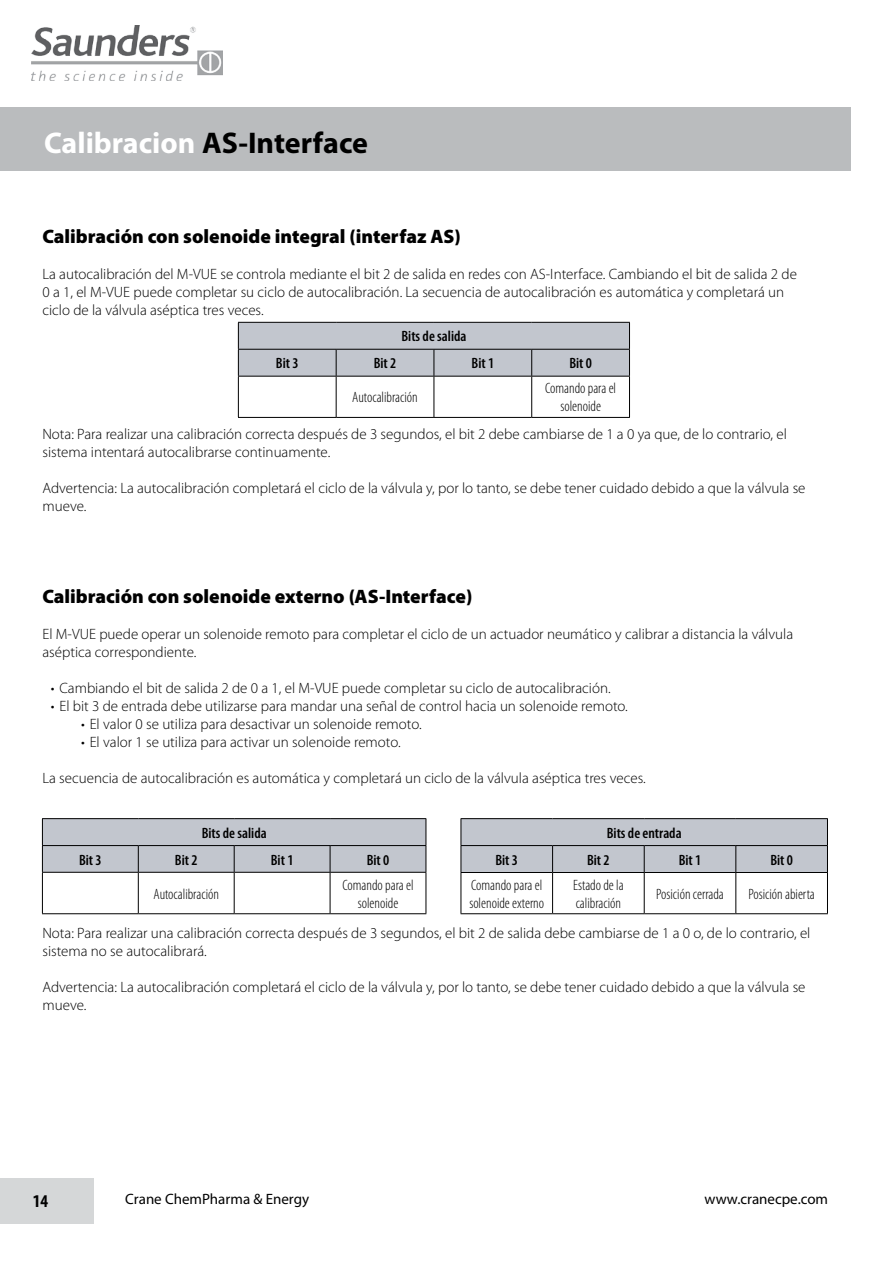
<style>
.page{position:relative;width:893px;height:1263px;background:#fff}
.page>*{position:absolute;margin:0;border:0;box-sizing:border-box;transform-origin:0 0}
.t1{font:700 30px "Myriad Pro";color:#000}
.t2{font:900 19.5px "Myriad Pro";color:#000}
.t3{font:700 condensed 18px "Myriad Pro";color:#000}
.t4{font:300 15px/18px "Myriad Pro";color:#000}
.t5{font:300 condensed 15px/18px "Myriad Pro";color:#000;text-align:center}
.t6{font:600 condensed 15px "Myriad Pro";color:#000}
.t7{font:15px "Myriad Pro";color:#000}
.s1{color:#fff}
</style>
<div class="page">
<img style="left:31px;top:26px;width:192px;height:54px">
<div style="left:0;top:107px;width:850px;height:64px;background:#babcbe"></div>
<div style="left:0;top:1178px;width:94px;height:45px;background:#d5d7d8"></div>
<svg style="left:238px;top:322px;width:392px;height:54px;background:#b8bcc4"></svg>
<hr style="left:238px;top:376px;width:98px;height:1px;background:#000">
<hr style="left:238px;top:376px;width:1px;height:41px;background:#000">
<hr style="left:336px;top:376px;width:98px;height:1px;background:#000">
<hr style="left:336px;top:376px;width:1px;height:41px;background:#000">
<hr style="left:434px;top:376px;width:98px;height:1px;background:#000">
<hr style="left:434px;top:376px;width:1px;height:41px;background:#000">
<hr style="left:532px;top:376px;width:98px;height:1px;background:#000">
<hr style="left:531px;top:376px;width:1px;height:41px;background:#000">
<hr style="left:629px;top:376px;width:1px;height:41px;background:#000">
<hr style="left:238px;top:417px;width:98px;height:1px;background:#000">
<hr style="left:336px;top:417px;width:98px;height:1px;background:#000">
<hr style="left:434px;top:417px;width:98px;height:1px;background:#000">
<hr style="left:532px;top:417px;width:98px;height:1px;background:#000">
<hr style="left:42px;top:818px;width:96px;height:1px;background:#000">
<hr style="left:138px;top:818px;width:96px;height:1px;background:#000">
<hr style="left:234px;top:818px;width:96px;height:1px;background:#000">
<hr style="left:330px;top:818px;width:96px;height:1px;background:#000">
<svg style="left:42px;top:819px;width:385px;height:53px;background:#babec5"></svg>
<hr style="left:42px;top:872px;width:96px;height:1px;background:#000">
<hr style="left:42px;top:873px;width:1px;height:40px;background:#000">
<hr style="left:138px;top:872px;width:96px;height:1px;background:#000">
<hr style="left:138px;top:873px;width:1px;height:40px;background:#000">
<hr style="left:234px;top:872px;width:96px;height:1px;background:#000">
<hr style="left:234px;top:873px;width:1px;height:40px;background:#000">
<hr style="left:330px;top:872px;width:96px;height:1px;background:#000">
<hr style="left:330px;top:873px;width:1px;height:40px;background:#000">
<hr style="left:426px;top:873px;width:1px;height:40px;background:#000">
<hr style="left:42px;top:913px;width:96px;height:1px;background:#000">
<hr style="left:138px;top:913px;width:96px;height:1px;background:#000">
<hr style="left:234px;top:913px;width:96px;height:1px;background:#000">
<hr style="left:330px;top:913px;width:96px;height:1px;background:#000">
<hr style="left:461px;top:818px;width:92px;height:1px;background:#000">
<hr style="left:553px;top:818px;width:91px;height:1px;background:#000">
<hr style="left:644px;top:818px;width:92px;height:1px;background:#000">
<hr style="left:736px;top:818px;width:92px;height:1px;background:#000">
<div style="left:461px;top:819px;width:367px;height:53px;background:#c2c6ce"></div>
<hr style="left:461px;top:872px;width:92px;height:1px;background:#000">
<hr style="left:461px;top:873px;width:1px;height:40px;background:#000">
<hr style="left:553px;top:872px;width:91px;height:1px;background:#000">
<hr style="left:552px;top:873px;width:1px;height:40px;background:#000">
<hr style="left:644px;top:872px;width:92px;height:1px;background:#000">
<hr style="left:644px;top:873px;width:1px;height:40px;background:#000">
<hr style="left:736px;top:872px;width:92px;height:1px;background:#000">
<hr style="left:735px;top:873px;width:1px;height:40px;background:#000">
<hr style="left:827px;top:873px;width:1px;height:40px;background:#000">
<hr style="left:461px;top:913px;width:92px;height:1px;background:#000">
<hr style="left:553px;top:913px;width:91px;height:1px;background:#000">
<hr style="left:644px;top:913px;width:92px;height:1px;background:#000">
<hr style="left:736px;top:913px;width:92px;height:1px;background:#000">
<h1 class="t1" style="left:44px;top:123px;width:325px"><span class="s1">Calibracion</span> AS-Interface</h1>
<h2 class="t2" style="left:42px;top:225px;width:420px">Calibración con solenoide integral (interfaz AS)</h2>
<p class="t4" style="left:42px;top:265px;width:756px">La autocalibración del M-VUE se controla mediante el bit 2 de salida en redes con AS-Interface. Cambiando el bit de salida 2 de<br>0 a 1, el M-VUE puede completar su ciclo de autocalibración. La secuencia de autocalibración es automática y completará un ciclo de la válvula aséptica tres veces.</p>
<p class="t6" style="left:401px;top:328px;width:66px">Bits de salida</p>
<p class="t6" style="left:276px;top:355px;width:24px">Bit 3</p>
<p class="t6" style="left:374px;top:355px;width:24px">Bit 2</p>
<p class="t6" style="left:471px;top:355px;width:24px">Bit 1</p>
<p class="t6" style="left:569px;top:355px;width:24px">Bit 0</p>
<p class="t5" style="left:352px;top:389px;width:67px">Autocalibración</p>
<p class="t5" style="left:545px;top:380px;width:73px">Comando para el solenoide</p>
<p class="t4" style="left:42px;top:425px;width:746px">Nota: Para realizar una calibración correcta después de 3 segundos, el bit 2 debe cambiarse de 1 a 0 ya que, de lo contrario, el sistema intentará autocalibrarse continuamente.</p>
<p class="t4" style="left:42px;top:479px;width:765px">Advertencia: La autocalibración completará el ciclo de la válvula y, por lo tanto, se debe tener cuidado debido a que la válvula se mueve.</p>
<h2 class="t2" style="left:42px;top:585px;width:431px">Calibración con solenoide externo (AS-Interface)</h2>
<p class="t4" style="left:42px;top:625px;width:752px">El M-VUE puede operar un solenoide remoto para completar el ciclo de un actuador neumático y calibrar a distancia la válvula aséptica correspondiente.</p>
<p class="t4" style="left:51px;top:679px;width:561px">• Cambiando el bit de salida 2 de 0 a 1, el M-VUE puede completar su ciclo de autocalibración.</p>
<p class="t4" style="left:51px;top:697px;width:578px">• El bit 3 de entrada debe utilizarse para mandar una señal de control hacia un solenoide remoto.</p>
<p class="t4" style="left:81px;top:715px;width:342px">• El valor 0 se utiliza para desactivar un solenoide remoto.</p>
<p class="t4" style="left:81px;top:733px;width:321px">• El valor 1 se utiliza para activar un solenoide remoto.</p>
<p class="t4" style="left:42px;top:769px;width:605px">La secuencia de autocalibración es automática y completará un ciclo de la válvula aséptica tres veces.</p>
<p class="t6" style="left:202px;top:824px;width:66px">Bits de salida</p>
<p class="t6" style="left:79px;top:851px;width:24px">Bit 3</p>
<p class="t6" style="left:175px;top:851px;width:24px">Bit 2</p>
<p class="t6" style="left:271px;top:851px;width:24px">Bit 1</p>
<p class="t6" style="left:367px;top:851px;width:24px">Bit 0</p>
<p class="t5" style="left:153px;top:885px;width:67px">Autocalibración</p>
<p class="t5" style="left:342px;top:876px;width:73px">Comando para el solenoide</p>
<p class="t6" style="left:607px;top:824px;width:76px">Bits de entrada</p>
<p class="t6" style="left:495px;top:851px;width:24px">Bit 3</p>
<p class="t6" style="left:587px;top:851px;width:24px">Bit 2</p>
<p class="t6" style="left:679px;top:851px;width:24px">Bit 1</p>
<p class="t6" style="left:770px;top:851px;width:24px">Bit 0</p>
<p class="t5" style="left:469px;top:876px;width:76px;text-align:left">Comando para el solenoide externo</p>
<p class="t5" style="left:573px;top:876px;width:52px;text-align:left">Estado de la calibración</p>
<p class="t5" style="left:656px;top:885px;width:69px">Posición cerrada</p>
<p class="t5" style="left:748px;top:885px;width:68px">Posición abierta</p>
<p class="t4" style="left:42px;top:924px;width:769px">Nota: Para realizar una calibración correcta después de 3 segundos, el bit 2 de salida debe cambiarse de 1 a 0 o, de lo contrario, el sistema no se autocalibrará.</p>
<p class="t4" style="left:42px;top:978px;width:765px">Advertencia: La autocalibración completará el ciclo de la válvula y, por lo tanto, se debe tener cuidado debido a que la válvula se mueve.</p>
<p class="t3" style="left:33px;top:1190px;width:17px">14</p>
<p class="t7" style="left:125px;top:1190px;width:185px">Crane ChemPharma &amp; Energy</p>
<p class="t7" style="left:704px;top:1190px;width:125px">www.cranecpe.com</p>
</div>
